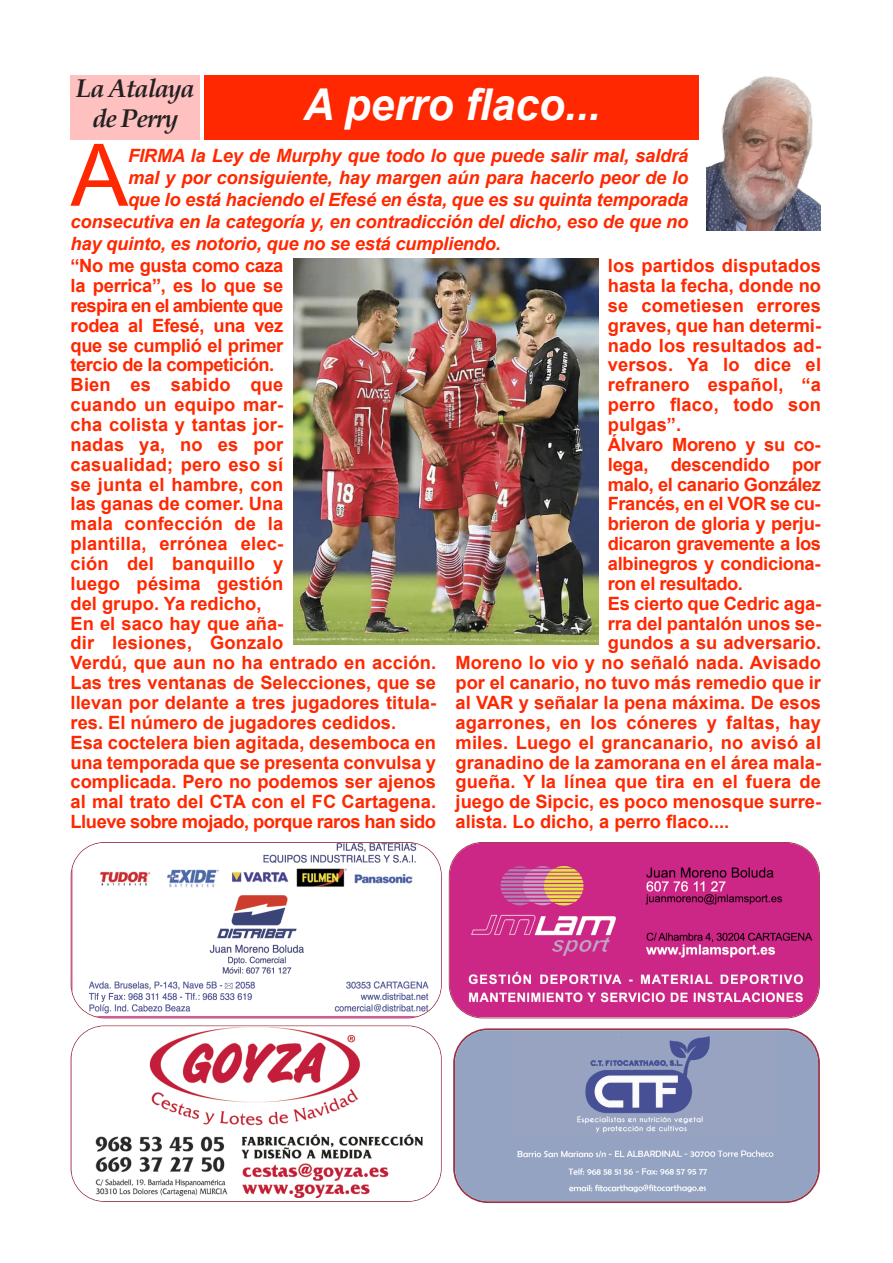
<style>
.page{position:relative;width:893px;height:1263px;background:#fff}
.page>*{position:absolute;margin:0;border:0;box-sizing:border-box;transform-origin:0 0}
.t1{font:86.4px "Arial";color:#ff2800}
.t2{font:italic 700 43.95px "Arial";color:#fff}
.t3{font:italic 700 25.65px/29.2px "Book Antiqua";letter-spacing:-.05em;color:#232021;text-align:center}
.t4{font:700 18.3px/19.8px "Arial";color:#ff2800}
.t5{font:italic 700 18.3px "Arial";letter-spacing:-.01em;color:#ff2800}
.t6{font:700 18.3px "Arial";letter-spacing:-.025em;color:#ff2800}
</style>
<div class="page">
<div style="left:71px;top:75px;width:129px;height:65px;background:#ffc1bf"></div>
<img style="left:706px;top:76px;width:114px;height:155px">
<div style="left:204px;top:75px;width:495px;height:65px;background:#ff2800"></div>
<img style="left:293px;top:259px;width:305px;height:386px">
<img style="left:72px;top:843px;width:369px;height:174px">
<img style="left:449px;top:843px;width:370px;height:174px">
<svg style="left:453px;top:1028px;width:366px;height:175px"></svg>
<img style="left:455px;top:1030px;width:363px;height:171px">
<img style="left:72px;top:1026px;width:369px;height:175px">
<h3 class="t3" style="left:76px;top:75px;width:120px">La Atalaya de Perry</h3>
<h1 class="t1" style="left:71px;top:128px;width:59px">A</h1>
<p class="t5" style="left:128px;top:145px;width:562px">FIRMA la Ley de Murphy que todo lo que puede salir mal, saldrá</p>
<h2 class="t2" style="left:303px;top:80px;width:298px">A perro flaco...</h2>
<p class="t5" style="left:128px;top:167px;width:562px">mal y por consiguiente, hay margen aún para hacerlo peor de lo</p>
<p class="t5" style="left:128px;top:189px;width:562px">que lo está haciendo el Efesé en ésta, que es su quinta temporada</p>
<p class="t5" style="left:71px;top:211px;width:619px">consecutiva en la categoría y, en contradicción del dicho, eso de que no</p>
<p class="t5" style="left:71px;top:233px;width:432px">hay quinto, es notorio, que no se está cumpliendo.</p>
<p class="t4" style="left:71px;top:256px;width:367px">“No me gusta como caza<br>la perrica”, es lo que se<br>respira en el ambiente que<br>rodea al Efesé, una vez<br>que se cumplió el primer<br>tercio de la competición.<br>Bien es sabido que<br>cuando un equipo mar-<br>cha colista y tantas jor-<br>nadas ya, no es por<br>casualidad; pero eso sí<br>se junta el hambre, con<br>las ganas de comer. Una<br>mala confección de la<br>plantilla, errónea elec-<br>ción del banquillo y<br>luego pésima gestión<br>del grupo. Ya redicho,<br>En el saco hay que aña-<br>dir lesiones, Gonzalo<br>Verdú, que aun no ha entrado en acción.<br>Las tres ventanas de Selecciones, que se llevan por delante a tres jugadores titula&shy;res. El número de jugadores cedidos.<br>Esa coctelera bien agitada, desemboca en una temporada que se presenta convulsa y complicada. Pero no podemos ser ajenos al mal trato del CTA con el FC Cartagena.<br>Llueve sobre mojado, porque raros han sido</p>
<p class="t4" style="left:608px;top:256px;width:215px">los partidos disputados</p>
<p class="t4" style="left:608px;top:276px;width:215px">hasta la fecha, donde no</p>
<p class="t4" style="left:608px;top:296px;width:215px">se cometiesen errores</p>
<p class="t4" style="left:608px;top:315px;width:215px">graves, que han determi-</p>
<p class="t4" style="left:608px;top:335px;width:215px">nado los resultados ad-</p>
<p class="t4" style="left:608px;top:355px;width:215px">versos. Ya lo dice el</p>
<p class="t4" style="left:608px;top:375px;width:215px">refranero español, “a</p>
<p class="t4" style="left:608px;top:395px;width:215px">perro flaco, todo son</p>
<p class="t4" style="left:608px;top:415px;width:75px">pulgas”.</p>
<p class="t4" style="left:608px;top:435px;width:214px">Álvaro Moreno y su co-</p>
<p class="t4" style="left:608px;top:454px;width:215px">lega, descendido por</p>
<p class="t6" style="left:608px;top:474px;width:215px">malo, el canario González</p>
<p class="t6" style="left:608px;top:494px;width:214px">Francés, en el VOR se cu-</p>
<p class="t4" style="left:608px;top:514px;width:214px">brieron de gloria y perju-</p>
<p class="t6" style="left:608px;top:534px;width:215px">dicaron gravemente a los</p>
<p class="t4" style="left:608px;top:554px;width:214px">albinegros y condiciona-</p>
<p class="t6" style="left:608px;top:573px;width:137px">ron el resultado.</p>
<p class="t4" style="left:608px;top:593px;width:215px">Es cierto que Cedric aga-</p>
<p class="t4" style="left:608px;top:613px;width:215px">rra del pantalón unos se-</p>
<p class="t4" style="left:608px;top:633px;width:215px">gundos a su adversario.</p>
<p class="t4" style="left:455px;top:653px;width:367px">Moreno lo vio y no señaló nada. Avisado</p>
<p class="t4" style="left:455px;top:673px;width:367px">por el canario, no tuvo más remedio que ir</p>
<p class="t4" style="left:455px;top:693px;width:367px">al VAR y señalar la pena máxima. De esos</p>
<p class="t4" style="left:455px;top:713px;width:367px">agarrones, en los cóneres y faltas, hay</p>
<p class="t4" style="left:455px;top:732px;width:367px">miles. Luego el grancanario, no avisó al</p>
<p class="t4" style="left:455px;top:752px;width:367px">granadino de la zamorana en el área mala-</p>
<p class="t4" style="left:455px;top:772px;width:367px">gueña. Y la línea que tira en el fuera de</p>
<p class="t4" style="left:455px;top:792px;width:367px">juego de Sipcic, es poco menosque surre-</p>
<p class="t4" style="left:455px;top:812px;width:275px">alista. Lo dicho, a perro flaco....</p>
</div>
